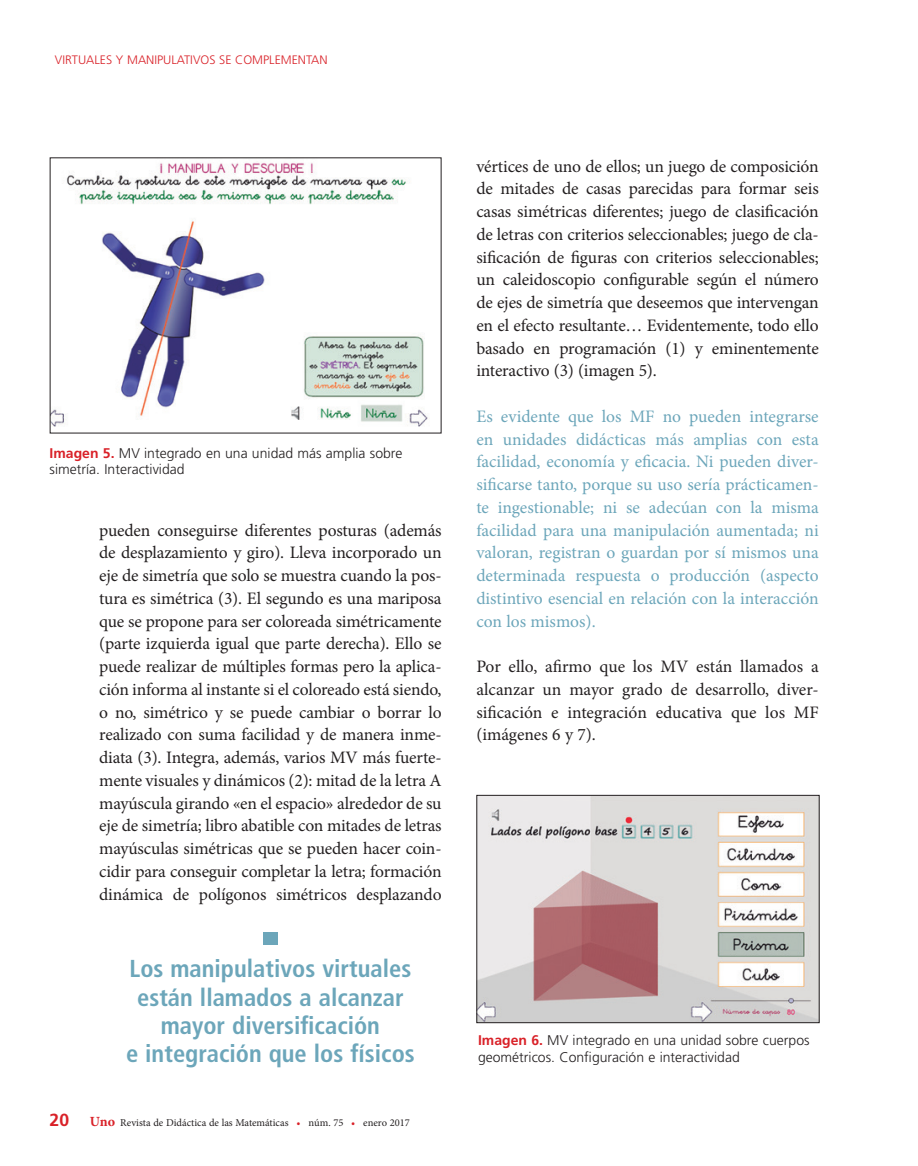
<style>
.page{position:relative;width:918px;height:1166px;background:#fff}
.page>*{position:absolute;margin:0;border:0;box-sizing:border-box;transform-origin:0 0}
.t1{font:700 condensed 42px "Minion Pro";color:#6ca6ba;scale:1.2 1}
.t2{font:700 condensed 24.5px/28px "Frutiger LT Std";color:#6ca6ba;text-align:center}
.t3{font:17.5px/22.8px "Minion Pro";letter-spacing:-.01em;color:#231f20;text-align:justify}
.t4{font:17.5px/22.8px "Minion Pro";color:#6ca6ba;text-align:justify}
.t5{font:300 14px/16.8px "Frutiger LT Std";color:#231f20}
.t6{font:300 12.25px "Frutiger LT Std";color:#d92128}
.t7{font:10.5px "Minion Pro";color:#231f20}
.s1{font-weight:700;color:#d92128}
.s2{font-family:"Frutiger LT Std";font-weight:700;font-size:17.5px;color:#d92128}
.s3{font-weight:700;font-size:14px;color:#d92128}
.s4{color:#d92128}
</style>
<div class="page">
<img style="left:52px;top:161px;width:376px;height:266px">
<img style="left:478px;top:797px;width:339px;height:224px">
<div style="left:476px;top:795px;width:343px;height:228px;border:1px solid #231f20"></div>
<p class="t6" style="left:55px;top:53px;width:274px">VIRTUALES Y MANIPULATIVOS SE COMPLEMENTAN</p>
<p class="t5" style="left:50px;top:444px;width:354px"><span class="s1">Imagen 5.</span> MV integrado en una unidad más amplia sobre simetría. Interactividad</p>
<p class="t3" style="left:99px;top:519px;width:344px">pueden conseguirse diferentes posturas (además de desplazamiento y giro). Lleva incorporado un eje de simetría que solo se muestra cuando la pos&shy;tura es simétrica (3). El segundo es una mariposa que se propone para ser coloreada simétricamente (parte izquierda igual que parte derecha). Ello se puede realizar de múltiples formas pero la aplica&shy;ción informa al instante si el coloreado está siendo, o no, simétrico y se puede cambiar o borrar lo realizado con suma facilidad y de manera inme&shy;diata (3). Integra, además, varios MV más fuerte&shy;mente visuales y dinámicos (2): mitad de la letra A mayúscula girando «en el espacio» alrededor de su eje de simetría; libro abatible con mitades de letras mayúsculas simétricas que se pueden hacer coin&shy;cidir para conseguir completar la letra; formación dinámica de polígonos simétricos desplazando</p>
<h1 class="t1" style="left:260px;top:907px;width:19px">■</h1>
<h2 class="t2" style="left:126px;top:955px;width:290px">Los manipulativos virtuales están llamados a alcanzar mayor diversificación<br>e integración que los físicos</h2>
<p class="t7" style="left:50px;top:1116px;width:362px"><span class="s2">20</span> <span class="s3">Uno</span> Revista de Didáctica de las Matemáticas <span class="s4">•</span> núm. 75 <span class="s4">•</span> enero 2017</p>
<p class="t3" style="left:476px;top:155px;width:344px">vértices de uno de ellos; un juego de composición de mitades de casas parecidas para formar seis casas simétricas diferentes; juego de clasificación de letras con criterios seleccionables; juego de cla&shy;sificación de figuras con criterios seleccionables; un caleidoscopio configurable según el número de ejes de simetría que deseemos que intervengan en el efecto resultante… Evidentemente, todo ello basado en programación (1) y eminentemente interactivo (3) (imagen 5).</p>
<p class="t4" style="left:476px;top:405px;width:344px">Es evidente que los MF no pueden integrarse en unidades didácticas más amplias con esta facilidad, economía y eficacia. Ni pueden diver&shy;sificarse tanto, porque su uso sería prácticamen&shy;te ingestionable; ni se adecúan con la misma facilidad para una manipulación aumentada; ni valoran, registran o guardan por sí mismos una determinada respuesta o producción (aspecto distintivo esencial en relación con la interacción con los mismos).</p>
<p class="t3" style="left:476px;top:655px;width:344px">Por ello, afirmo que los MV están llamados a alcanzar un mayor grado de desarrollo, diver&shy;sificación e integración educativa que los MF (imágenes 6 y 7).</p>
<p class="t5" style="left:478px;top:1032px;width:333px"><span class="s1">Imagen 6.</span> MV integrado en una unidad sobre cuerpos geométricos. Configuración e interactividad</p>
</div>
